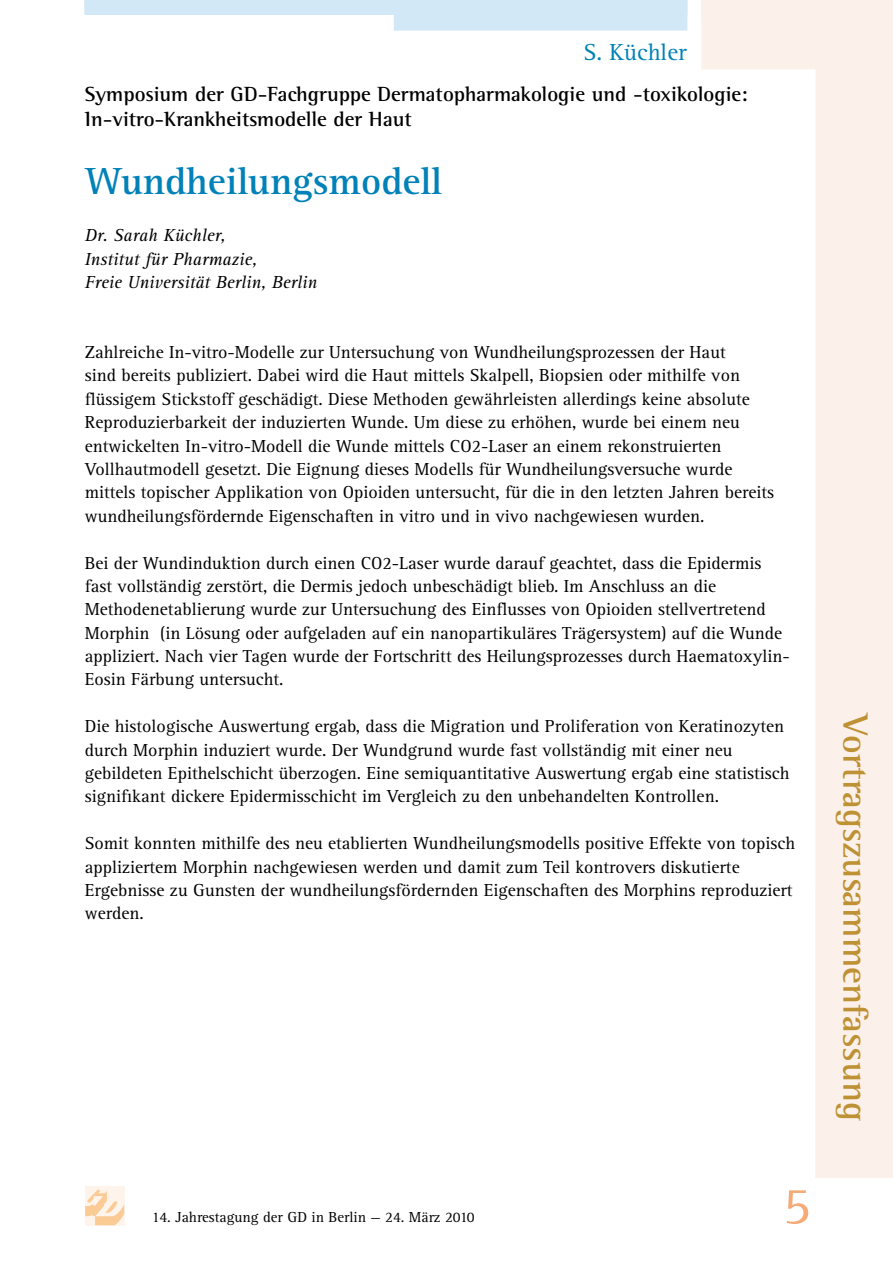
<style>
.page{position:relative;width:893px;height:1263px;background:#fff}
.page>*{position:absolute;margin:0;border:0;box-sizing:border-box;transform-origin:0 0}
.t1{font:54px "Agfa Rotis Serif";color:#f6aa75}
.t2{font:700 39px "Agfa Rotis Serif";color:#0081b8}
.t3{font:700 36px "Agfa Rotis Semi Serif";color:#be9134}
.t4{font:24px "Agfa Rotis Serif";color:#0081b8}
.t5{font:700 21px/25.2px "Agfa Rotis Semi Serif";color:#000}
.t6{font:18px/23.4px "Agfa Rotis Serif";color:#000}
.t7{font:italic 18px/23.4px "Agfa Rotis Serif";color:#000}
.t8{font:15px "Agfa Rotis Serif";color:#000}
</style>
<div class="page">
<svg style="left:701px;top:21px;width:192px;height:1157px"></svg>
<div style="left:85px;top:1186px;width:39px;height:39px;background:#fef4ec"></div>
<svg style="left:85px;top:1189px;width:39px;height:36px"></svg>
<svg style="left:84px;top:0;width:603px;height:31px"></svg>
<div style="left:701px;top:0;width:192px;height:21px;background:#fcf1ea"></div>
<h3 class="t4" style="left:584px;top:38px;width:104px">S. Küchler</h3>
<p class="t5" style="left:85px;top:81px;width:664px">Symposium der GD-Fachgruppe Dermatopharmakologie und -toxikologie:<br>In-vitro-Krankheitsmodelle der Haut</p>
<h2 class="t2" style="left:85px;top:158px;width:359px">Wundheilungsmodell</h2>
<p class="t7" style="left:85px;top:224px;width:234px">Dr. Sarah Küchler,<br>Institut für Pharmazie,<br>Freie Universität Berlin, Berlin</p>
<p class="t6" style="left:85px;top:341px;width:691px">Zahlreiche In-vitro-Modelle zur Untersuchung von Wundheilungsprozessen der Haut<br>sind bereits publiziert. Dabei wird die Haut mittels Skalpell, Biopsien oder mithilfe von flüssigem Stickstoff geschädigt. Diese Methoden gewährleisten allerdings keine absolute Reproduzierbarkeit der induzierten Wunde. Um diese zu erhöhen, wurde bei einem neu entwickelten In-vitro-Modell die Wunde mittels CO2-Laser an einem rekonstruierten Vollhautmodell gesetzt. Die Eignung dieses Modells für Wundheilungsversuche wurde mittels topischer Applikation von Opioiden untersucht, für die in den letzten Jahren bereits wundheilungsfördernde Eigenschaften in vitro und in vivo nachgewiesen wurden.</p>
<p class="t6" style="left:85px;top:551px;width:706px">Bei der Wundinduktion durch einen CO2-Laser wurde darauf geachtet, dass die Epidermis fast vollständig zerstört, die Dermis jedoch unbeschädigt blieb. Im Anschluss an die Methodenetablierung wurde zur Untersuchung des Einflusses von Opioiden stellvertretend Morphin (in Lösung oder aufgeladen auf ein nanopartikuläres Trägersystem) auf die Wunde appliziert. Nach vier Tagen wurde der Fortschritt des Heilungsprozesses durch Haematoxylin-Eosin Färbung untersucht.</p>
<p class="t6" style="left:85px;top:715px;width:706px">Die histologische Auswertung ergab, dass die Migration und Proliferation von Keratinozyten durch Morphin induziert wurde. Der Wundgrund wurde fast vollständig mit einer neu gebildeten Epithelschicht überzogen. Eine semiquantitative Auswertung ergab eine statistisch signifikant dickere Epidermisschicht im Vergleich zu den unbehandelten Kontrollen.</p>
<p class="t6" style="left:85px;top:832px;width:712px">Somit konnten mithilfe des neu etablierten Wundheilungsmodells positive Effekte von topisch appliziertem Morphin nachgewiesen werden und damit zum Teil kontrovers diskutierte Ergebnisse zu Gunsten der wundheilungsfördernden Eigenschaften des Morphins reproduziert werden.</p>
<h3 class="t3" style="left:877px;top:714px;width:409px;rotate:90deg">Vortragszusammenfassung</h3>
<p class="t8" style="left:152px;top:1208px;width:324px">14. Jahrestagung der GD in Berlin — 24. März 2010</p>
<h1 class="t1" style="left:783px;top:1175px;width:30px">5</h1>
</div>
